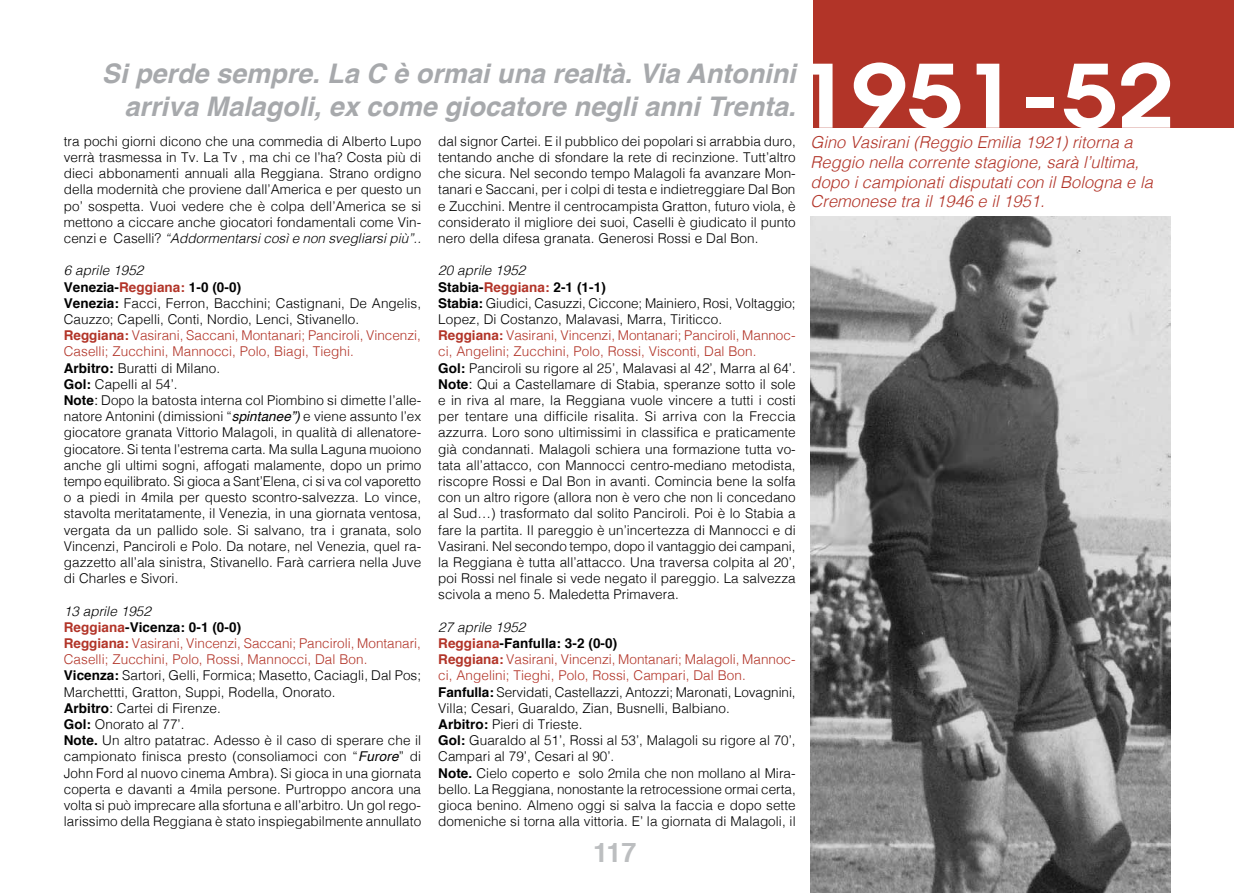
<style>
.page{position:relative;width:1234px;height:893px;background:#fff}
.page>*{position:absolute;margin:0;border:0;box-sizing:border-box;transform-origin:0 0}
.t1{font:600 86.55px "Avant Garde";letter-spacing:-.005em;color:#fff;scale:1.16 1}
.t2{font:italic 700 27px/32.4px "Helvetica";color:#a7a9ac;text-align:right}
.t3{font:700 27px "Helvetica";color:#bcbec0}
.t4{font:italic 300 16.5px/19.8px "Helvetica";color:#b23428}
.t5{font:300 13.5px/16.2px "Helvetica";letter-spacing:.005em;color:#000}
.s1{font-style:italic}
.s2{font-weight:700}
.s3{font-weight:700;color:#b23428}
.s4{color:#b23428}
.s5{font-weight:400}
.s6{font-weight:400;font-style:italic}
</style>
<div class="page">
<div style="left:812px;top:0;width:421px;height:128px;background:#b23428"></div>
<img style="left:810px;top:216px;width:359px;height:677px">
<h2 class="t2" style="left:102px;top:58px;width:695px">Si perde sempre. La C è ormai una realtà. Via Antonini arriva Malagoli, ex come giocatore negli anni Trenta.</h2>
<p class="t5" style="left:438px;top:132px;width:359px;text-align:justify">dal signor Cartei. E il pubblico dei popolari si arrabbia duro, tentando anche di sfondare la rete di recinzione. Tutt’altro che sicura. Nel secondo tempo Malagoli fa avanzare Mon&shy;tanari e Saccani, per i colpi di testa e indietreggiare Dal Bon e Zucchini. Mentre il centrocampista Gratton, futuro viola, è considerato il migliore dei suoi, Caselli è giudicato il punto nero della difesa granata. Generosi Rossi e Dal Bon.</p>
<p class="t5" style="left:438px;top:261px;width:359px"><span class="s1">20 aprile 1952<br></span><span class="s2">Stabia-</span><span class="s3">Reggiana:</span> <span class="s2">2-1 (1-1)<br>Stabia:</span> Giudici, Casuzzi, Ciccone; Mainiero, Rosi, Voltaggio; Lopez, Di Costanzo, Malavasi, Marra, Tiriticco.<br><span class="s3">Reggiana:</span> <span class="s4">Vasirani, Vincenzi, Montanari; Panciroli, Mannoc&shy;ci, Angelini; Zucchini, Polo, Rossi, Visconti, Dal Bon.<br></span><span class="s2">Gol:</span> Panciroli su rigore al 25’, Malavasi al 42’, Marra al 64’.<br><span class="s2">Note</span><span class="s5">:</span> Qui a Castellamare di Stabia, speranze sotto il sole e in riva al mare, la Reggiana vuole vincere a tutti i costi per tentare una difficile risalita. Si arriva con la Freccia azzurra. Loro sono ultimissimi in classifica e praticamente già condannati. Malagoli schiera una formazione tutta vo&shy;tata all’attacco, con Mannocci centro-mediano metodista, riscopre Rossi e Dal Bon in avanti. Comincia bene la solfa con un altro rigore (allora non è vero che non li concedano al Sud…) trasformato dal solito Panciroli. Poi è lo Stabia a fare la partita. Il pareggio è un’incertezza di Mannocci e di Vasirani. Nel secondo tempo, dopo il vantaggio dei campani, la Reggiana è tutta all’attacco. Una traversa colpita al 20’, poi Rossi nel finale si vede negato il pareggio. La salvezza scivola a meno 5. Maledetta Primavera.</p>
<p class="t5" style="left:438px;top:618px;width:359px"><span class="s1">27 aprile 1952<br></span><span class="s3">Reggiana</span><span class="s2">-Fanfulla: 3-2 (0-0)<br></span><span class="s3">Reggiana:</span> <span class="s4">Vasirani, Vincenzi, Montanari; Malagoli, Mannoc&shy;ci, Angelini; Tieghi, Polo, Rossi, Campari, Dal Bon.<br></span><span class="s2">Fanfulla:</span> Servidati, Castellazzi, Antozzi; Maronati, Lovagnini, Villa; Cesari, Guaraldo, Zian, Busnelli, Balbiano.<br><span class="s2">Arbitro:</span> Pieri di Trieste.<br><span class="s2">Gol:</span> Guaraldo al 51’, Rossi al 53’, Malagoli su rigore al 70’, Campari al 79’, Cesari al 90’.<br><span class="s2">Note.</span> Cielo coperto e solo 2mila che non mollano al Mira&shy;bello. La Reggiana, nonostante la retrocessione ormai certa, gioca benino. Almeno oggi si salva la faccia e dopo sette domeniche si torna alla vittoria. E’ la giornata di Malagoli, il</p>
<p class="t5" style="left:64px;top:132px;width:359px;text-align:justify">tra pochi giorni dicono che una commedia di Alberto Lupo verrà trasmessa in Tv. La Tv , ma chi ce l’ha? Costa più di dieci abbonamenti annuali alla Reggiana. Strano ordigno della modernità che proviene dall’America e per questo un po’ sospetta. Vuoi vedere che è colpa dell’America se si mettono a ciccare anche giocatori fondamentali come Vin&shy;cenzi e Caselli? <span class="s1">“Addormentarsi così e non svegliarsi più”..</span></p>
<p class="t5" style="left:64px;top:261px;width:359px"><span class="s1">6 aprile 1952<br></span><span class="s2">Venezia-</span><span class="s3">Reggiana:</span> <span class="s2">1-0 (0-0)<br>Venezia:</span> Facci, Ferron, Bacchini; Castignani, De Angelis, Cauzzo; Capelli, Conti, Nordio, Lenci, Stivanello.<br><span class="s3">Reggiana:</span> <span class="s4">Vasirani, Saccani, Montanari; Panciroli, Vincenzi, Caselli; Zucchini, Mannocci, Polo, Biagi, Tieghi.<br></span><span class="s2">Arbitro:</span> Buratti di Milano.<br><span class="s2">Gol:</span> Capelli al 54’.<br><span class="s2">Note</span><span class="s5">:</span> Dopo la batosta interna col Piombino si dimette l’alle&shy;natore Antonini (dimissioni “<span class="s6">spintanee”)</span> e viene assunto l’ex giocatore granata Vittorio Malagoli, in qualità di allenatore&shy;giocatore. Si tenta l’estrema carta. Ma sulla Laguna muoiono anche gli ultimi sogni, affogati malamente, dopo un primo tempo equilibrato. Si gioca a Sant’Elena, ci si va col vaporetto o a piedi in 4mila per questo scontro-salvezza. Lo vince, stavolta meritatamente, il Venezia, in una giornata ventosa, vergata da un pallido sole. Si salvano, tra i granata, solo Vincenzi, Panciroli e Polo. Da notare, nel Venezia, quel ra&shy;gazzetto all’ala sinistra, Stivanello. Farà carriera nella Juve di Charles e Sivori.</p>
<p class="t5" style="left:64px;top:602px;width:359px"><span class="s1">13 aprile 1952<br></span><span class="s3">Reggiana</span><span class="s2">-Vicenza: 0-1 (0-0)<br></span><span class="s3">Reggiana:</span> <span class="s4">Vasirani, Vincenzi, Saccani; Panciroli, Montanari, Caselli; Zucchini, Polo, Rossi, Mannocci, Dal Bon.<br></span><span class="s2">Vicenza:</span> Sartori, Gelli, Formica; Masetto, Caciagli, Dal Pos; Marchettti, Gratton, Suppi, Rodella, Onorato.<br><span class="s2">Arbitro</span><span class="s5">:</span> Cartei di Firenze.<br><span class="s2">Gol:</span> Onorato al 77’.<br><span class="s2">Note.</span> Un altro patatrac. Adesso è il caso di sperare che il campionato finisca presto (consoliamoci con “<span class="s6">Furore</span>” di John Ford al nuovo cinema Ambra). Si gioca in una giornata coperta e davanti a 4mila persone. Purtroppo ancora una volta si può imprecare alla sfortuna e all’arbitro. Un gol rego&shy;larissimo della Reggiana è stato inspiegabilmente annullato</p>
<h2 class="t3" style="left:593px;top:831px;width:45px">117</h2>
<h1 class="t1" style="left:795px;top:39px;width:327px">1951-52</h1>
<p class="t4" style="left:810px;top:131px;width:344px">Gino Vasirani (Reggio Emilia 1921) ritorna a Reggio nella corrente stagione, sarà l’ultima, dopo i campionati disputati con il Bologna e la Cremonese tra il 1946 e il 1951.</p>
</div>
